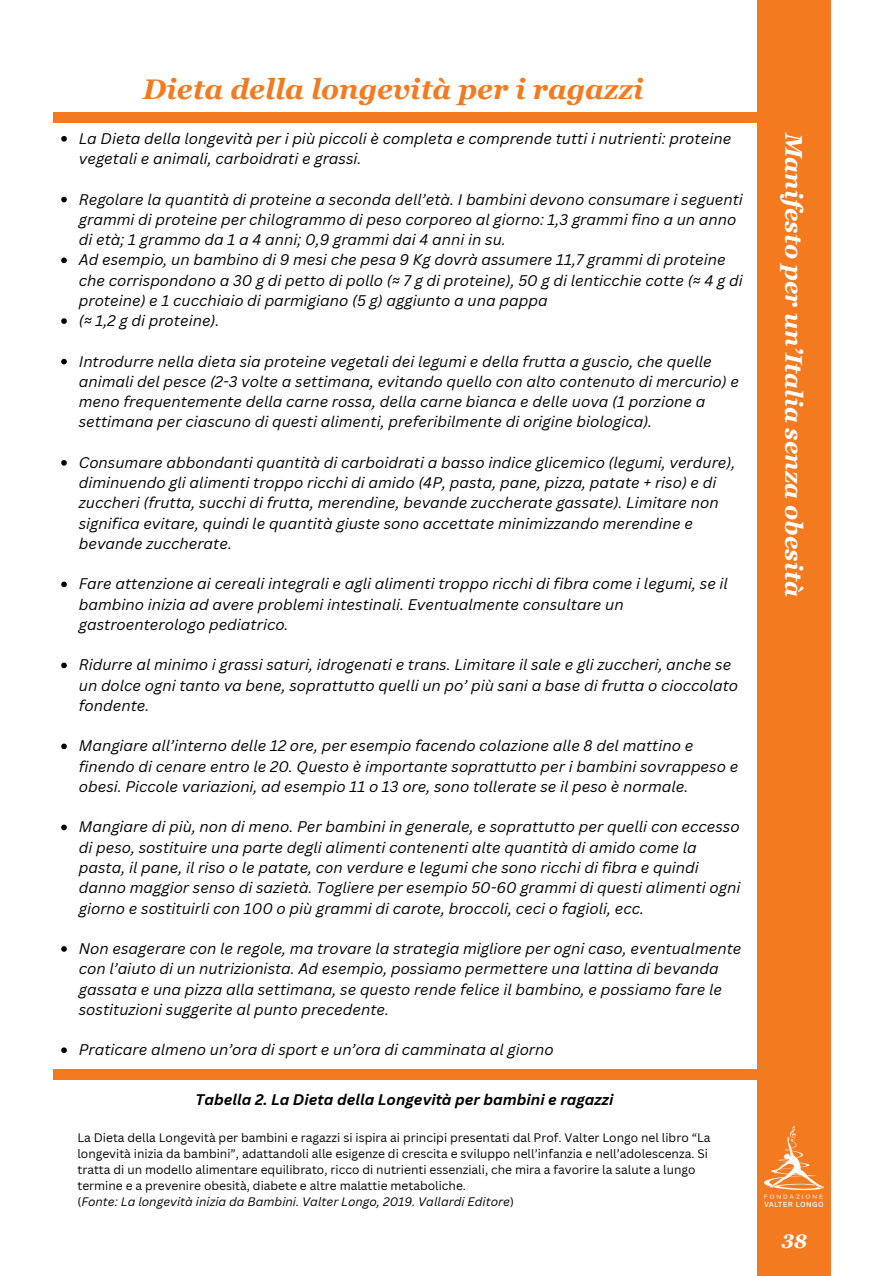
<style>
.page{position:relative;width:894px;height:1276px;background:#fff}
.page>*{position:absolute;margin:0;border:0;box-sizing:border-box;transform-origin:0 0}
.t1{font:italic 700 28.35px "Georgia Pro";color:#f37a1f}
.t2{font:italic 700 24px "Georgia Pro";color:#fff}
.t3{font:italic 700 19.5px "Georgia Pro";color:#fff}
.t4{font:italic 15px/20.2px "Canva Sans";color:#000}
.t5{font:italic 700 15px "Canva Sans";color:#000}
.t6{font:12px/16px "Canva Sans";color:#000}
.t7{font:italic 12px "Canva Sans";color:#000}
.s1{font-style:normal}
</style>
<div class="page">
<div style="left:756px;top:0;width:74px;height:1276px;background:#f37a1f"></div>
<div style="left:53px;top:113px;width:717px;height:10px;background:#f37a1f"></div>
<img style="left:764px;top:1126px;width:59px;height:80px">
<svg style="left:61px;top:136px;width:6px;height:6px"></svg>
<svg style="left:61px;top:197px;width:6px;height:5px"></svg>
<svg style="left:61px;top:257px;width:6px;height:6px"></svg>
<svg style="left:61px;top:318px;width:6px;height:6px"></svg>
<svg style="left:61px;top:359px;width:6px;height:5px"></svg>
<svg style="left:61px;top:460px;width:6px;height:6px"></svg>
<svg style="left:61px;top:581px;width:6px;height:6px"></svg>
<svg style="left:61px;top:662px;width:6px;height:6px"></svg>
<svg style="left:61px;top:743px;width:6px;height:6px"></svg>
<svg style="left:61px;top:824px;width:6px;height:6px"></svg>
<svg style="left:61px;top:946px;width:6px;height:6px"></svg>
<svg style="left:61px;top:1047px;width:6px;height:6px"></svg>
<div style="left:53px;top:1070px;width:717px;height:10px;background:#f37a1f"></div>
<p class="t1" style="left:143px;top:73px;width:502px">Dieta della longevità per i ragazzi</p>
<h2 class="t4" style="left:79px;top:128px;width:653px">La Dieta della longevità per i più piccoli è completa e comprende tutti i nutrienti: proteine vegetali e animali, carboidrati e grassi.</h2>
<p class="t4" style="left:79px;top:189px;width:665px">Regolare la quantità di proteine a seconda dell’età. I bambini devono consumare i seguenti grammi di proteine per chilogrammo di peso corporeo al giorno: 1,3 grammi fino a un anno di età; 1 grammo da 1 a 4 anni; 0,9 grammi dai 4 anni in su.</p>
<p class="t4" style="left:79px;top:249px;width:665px">Ad esempio, un bambino di 9 mesi che pesa 9 Kg dovrà assumere 11,7 grammi di proteine che corrispondono a 30 g di petto di pollo (≈ 7 g di proteine), 50 g di lenticchie cotte (≈ 4 g di proteine) e 1 cucchiaio di parmigiano (5 g) aggiunto a una pappa</p>
<h1 class="t4" style="left:79px;top:310px;width:142px">(≈ 1,2 g di proteine).</h1>
<p class="t4" style="left:79px;top:351px;width:661px">Introdurre nella dieta sia proteine vegetali dei legumi e della frutta a guscio, che quelle animali del pesce (2-3 volte a settimana, evitando quello con alto contenuto di mercurio) e meno frequentemente della carne rossa, della carne bianca e delle uova (1 porzione a settimana per ciascuno di questi alimenti, preferibilmente di origine biologica).</p>
<p class="t4" style="left:79px;top:452px;width:658px">Consumare abbondanti quantità di carboidrati a basso indice glicemico (legumi, verdure), diminuendo gli alimenti troppo ricchi di amido (4P, pasta, pane, pizza, patate + riso) e di zuccheri (frutta, succhi di frutta, merendine, bevande zuccherate gassate). Limitare non significa evitare, quindi le quantità giuste sono accettate minimizzando merendine e bevande zuccherate.</p>
<p class="t4" style="left:79px;top:573px;width:650px">Fare attenzione ai cereali integrali e agli alimenti troppo ricchi di fibra come i legumi, se il bambino inizia ad avere problemi intestinali. Eventualmente consultare un gastroenterologo pediatrico.</p>
<p class="t4" style="left:79px;top:654px;width:660px">Ridurre al minimo i grassi saturi, idrogenati e trans. Limitare il sale e gli zuccheri, anche se un dolce ogni tanto va bene, soprattutto quelli un po’ più sani a base di frutta o cioccolato fondente.</p>
<p class="t4" style="left:79px;top:735px;width:660px">Mangiare all’interno delle 12 ore, per esempio facendo colazione alle 8 del mattino e finendo di cenare entro le 20. Questo è importante soprattutto per i bambini sovrappeso e obesi. Piccole variazioni, ad esempio 11 o 13 ore, sono tollerate se il peso è normale.</p>
<p class="t4" style="left:79px;top:816px;width:662px">Mangiare di più, non di meno. Per bambini in generale, e soprattutto per quelli con eccesso di peso, sostituire una parte degli alimenti contenenti alte quantità di amido come la pasta, il pane, il riso o le patate, con verdure e legumi che sono ricchi di fibra e quindi danno maggior senso di sazietà. Togliere per esempio 50-60 grammi di questi alimenti ogni giorno e sostituirli con 100 o più grammi di carote, broccoli, ceci o fagioli, ecc.</p>
<p class="t4" style="left:79px;top:938px;width:664px">Non esagerare con le regole, ma trovare la strategia migliore per ogni caso, eventualmente con l’aiuto di un nutrizionista. Ad esempio, possiamo permettere una lattina di bevanda gassata e una pizza alla settimana, se questo rende felice il bambino, e possiamo fare le sostituzioni suggerite al punto precedente.</p>
<p class="t4" style="left:79px;top:1039px;width:476px">Praticare almeno un’ora di sport e un’ora di camminata al giorno</p>
<p class="t5" style="left:195px;top:1089px;width:419px">Tabella 2. La Dieta della Longevità per bambini e ragazzi</p>
<p class="t6" style="left:77px;top:1129px;width:634px">La Dieta della Longevità per bambini e ragazzi si ispira ai principi presentati dal Prof. Valter Longo nel libro “La longevità inizia da bambini”, adattandoli alle esigenze di crescita e sviluppo nell’infanzia e nell’adolescenza. Si tratta di un modello alimentare equilibrato, ricco di nutrienti essenziali, che mira a favorire la salute a lungo termine e a prevenire obesità, diabete e altre malattie metaboliche.</p>
<h3 class="t7" style="left:77px;top:1193px;width:438px"><span class="s1">(</span>Fonte: La longevità inizia da Bambini. Valter Longo, 2019. Vallardi Editore<span class="s1">)</span></h3>
<p class="t2" style="left:807px;top:133px;width:465px;rotate:90deg">Manifesto per un’Italia senza obesità</p>
<p class="t3" style="left:781px;top:1229px;width:27px">38</p>
</div>
